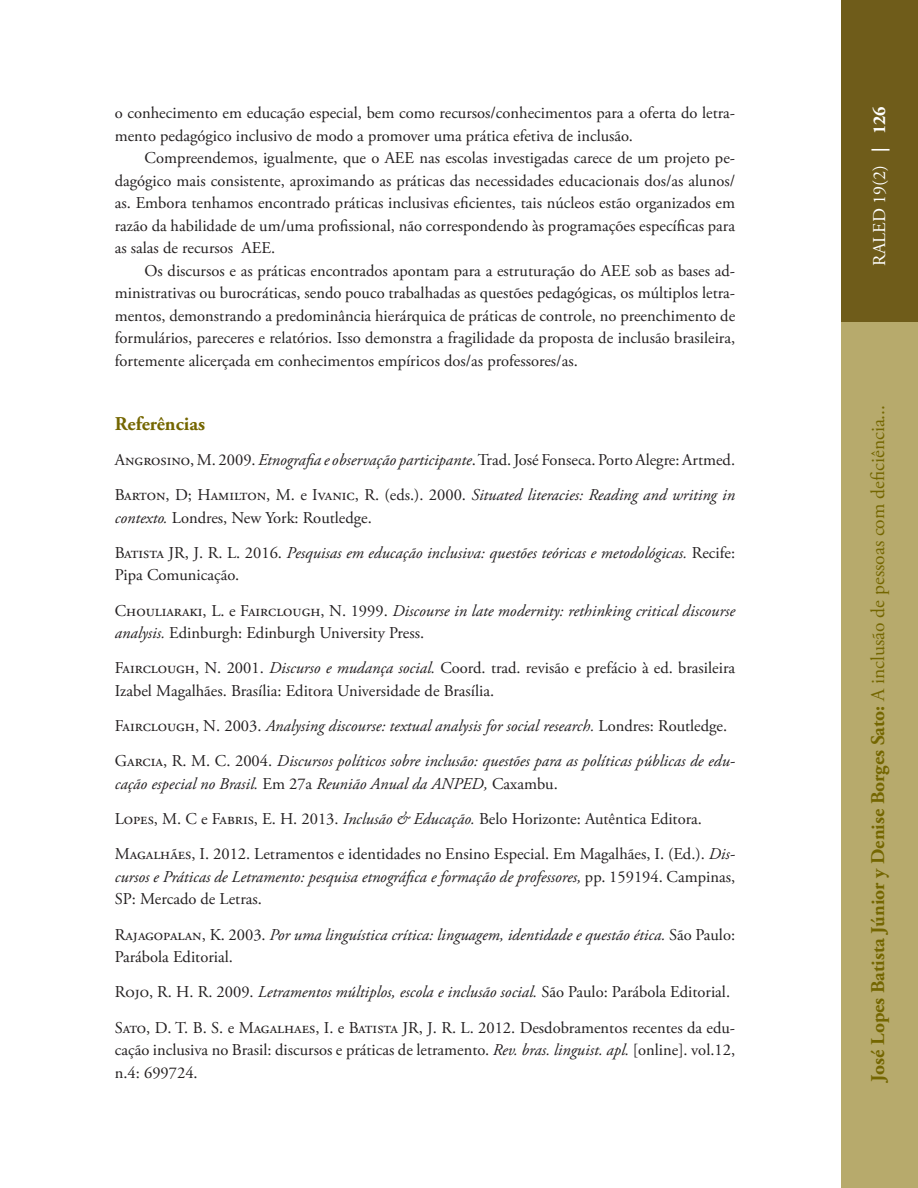
<style>
.page{position:relative;width:918px;height:1188px;background:#fff}
.page>*{position:absolute;margin:0;border:0;box-sizing:border-box;transform-origin:0 0}
.Titulos{font:700 19.5px "Adobe Garamond Pro";color:#746600}
.t1{font:18px "Adobe Garamond Pro";color:#fff}
.Bibliografia{font:16.5px/22.5px "Adobe Garamond Pro";color:#231f20}
.Textos{font:16.5px/22.5px "Adobe Garamond Pro";color:#231f20;text-align:justify}
.Bibliografia-2{font:italic 16.5px/22.5px "Adobe Garamond Pro";color:#231f20}
.s1{font-style:italic}
.s2{font-style:normal}
.s3{font-weight:700}
.s4{font-weight:400}
</style>
<div class="page">
<div style="left:841px;top:0;width:77px;height:1188px;background:#b7aa6c"></div>
<div style="left:841px;top:0;width:77px;height:322px;background:#6f5c1a"></div>
<p class="Textos" style="left:115px;top:102px;width:622px">o conhecimento em educação especial, bem como recursos/conhecimentos para a oferta do letra&shy;mento pedagógico inclusivo de modo a promover uma prática efetiva de inclusão.</p>
<p class="Textos" style="left:115px;top:147px;width:622px;text-indent:30px">Compreendemos, igualmente, que o AEE nas escolas investigadas carece de um projeto pe&shy;dagógico mais consistente, aproximando as práticas das necessidades educacionais dos/as alunos/ as. Embora tenhamos encontrado práticas inclusivas eficientes, tais núcleos estão organizados em razão da habilidade de um/uma profissional, não correspondendo às programações específicas para as salas de recursos AEE.</p>
<p class="Textos" style="left:115px;top:260px;width:622px;text-indent:30px">Os discursos e as práticas encontrados apontam para a estruturação do AEE sob as bases ad&shy;ministrativas ou burocráticas, sendo pouco trabalhadas as questões pedagógicas, os múltiplos letra&shy;mentos, demonstrando a predominância hierárquica de práticas de controle, no preenchimento de formulários, pareceres e relatórios. Isso demonstra a fragilidade da proposta de inclusão brasileira, fortemente alicerçada em conhecimentos empíricos dos/as professores/as.</p>
<p class="Titulos" style="left:115px;top:412px;width:92px">Referências</p>
<p class="Bibliografia" style="left:115px;top:449px;width:622px">Angrosino, M. 2009. <span class="s1">Etnografia e observação participante</span>. Trad. José Fonseca. Porto Alegre: Artmed.</p>
<p class="Bibliografia" style="left:115px;top:484px;width:622px">Barton, D; Hamilton, M. e Ivanic, R. (eds.). 2000. <span class="s1">Situated literacies: Reading and writing in contexto.</span> Londres, New York: Routledge.</p>
<p class="Bibliografia-2" style="left:115px;top:542px;width:622px"><span class="s2">Batista JR, J. R. L. 2016.</span> Pesquisas em educação inclusiva: questões teóricas e metodológicas. <span class="s2">Recife:<br>Pipa Comunicação.</span></p>
<p class="Bibliografia" style="left:115px;top:600px;width:622px">Chouliaraki, L. e Fairclough, N. 1999. <span class="s1">Discourse in late modernity: rethinking critical discourse analysis.</span> Edinburgh: Edinburgh University Press.</p>
<p class="Bibliografia" style="left:115px;top:657px;width:622px">Fairclough, N. 2001. <span class="s1">Discurso e mudança social.</span> Coord. trad. revisão e prefácio à ed. brasileira<br>Izabel Magalhães. Brasília: Editora Universidade de Brasília.</p>
<p class="Bibliografia-2" style="left:115px;top:715px;width:614px"><span class="s2">Fairclough, N. 2003.</span> Analysing discourse: textual analysis for social research. <span class="s2">Londres: Routledge.</span></p>
<p class="Bibliografia-2" style="left:115px;top:750px;width:622px"><span class="s2">Garcia, R. M. C. 2004.</span> Discursos políticos sobre inclusão: questões para as políticas públicas de edu&shy;cação especial no Brasil. <span class="s2">Em 27a</span> Reunião Anual da ANPED, <span class="s2">Caxambu.</span></p>
<p class="Bibliografia" style="left:115px;top:808px;width:589px">Lopes, M. C e Fabris, E. H. 2013. <span class="s1">Inclusão &amp; Educação.</span> Belo Horizonte: Autêntica Editora.</p>
<p class="Bibliografia" style="left:115px;top:843px;width:622px;text-align:justify">Magalhães, I. 2012. Letramentos e identidades no Ensino Especial. Em Magalhães, I. (Ed.). <span class="s1">Dis&shy;cursos e Práticas de Letramento: pesquisa etnográfica e formação de professores,</span> pp. 159194. Campinas, SP: Mercado de Letras.</p>
<p class="Bibliografia-2" style="left:115px;top:924px;width:622px"><span class="s2">Rajagopalan, K. 2003.</span> Por uma linguística crítica: linguagem, identidade e questão ética. <span class="s2">São Paulo:<br>Parábola Editorial.</span></p>
<p class="Bibliografia" style="left:115px;top:981px;width:617px">Rojo, R. H. R. 2009. <span class="s1">Letramentos múltiplos, escola e inclusão social.</span> São Paulo: Parábola Editorial.</p>
<p class="Bibliografia" style="left:115px;top:1017px;width:622px;text-align:justify">Sato, D. T. B. S. e Magalhaes, I. e Batista JR, J. R. L. 2012. Desdobramentos recentes da edu&shy;cação inclusiva no Brasil: discursos e práticas de letramento. <span class="s1">Rev. bras. linguist. apl.</span> [online]. vol.12, n.4: 699724.</p>
<p class="t1" style="left:869px;top:266px;width:161px;rotate:-90deg">RALED 19(2) <span class="s3">| 126</span></p>
<p class="Titulos" style="left:867px;top:1082px;width:678px;rotate:-90deg">José Lopes Batista Júnior y Denise Borges Sato: <span class="s4">A inclusão de pessoas com deficiência...</span></p>
</div>
